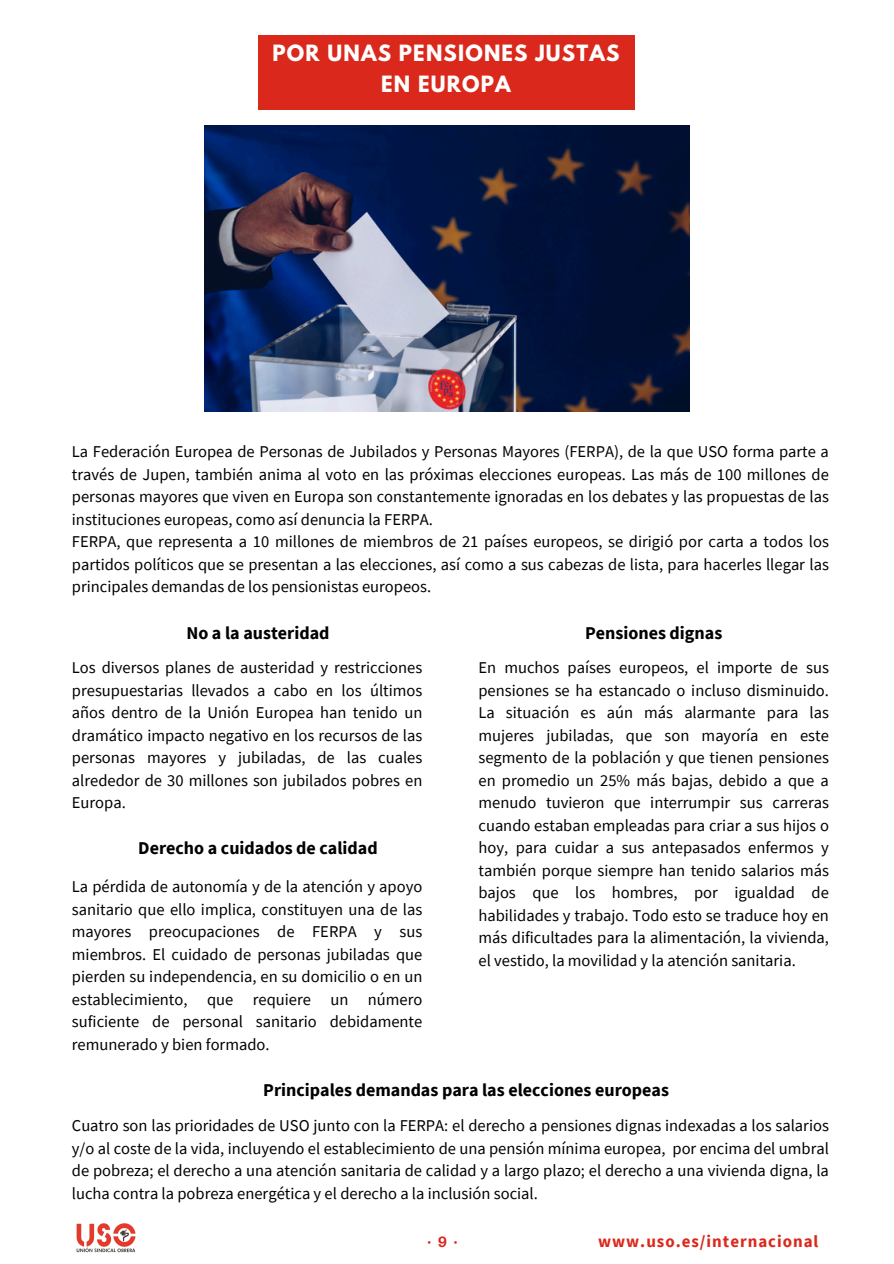
<style>
.page{position:relative;width:894px;height:1264px;background:#fff}
.page>*{position:absolute;margin:0;border:0;box-sizing:border-box;transform-origin:0 0}
.t1{font:700 19.8px/31.5px "League Spartan";letter-spacing:.06em;color:#fff;text-align:center}
.t2{font:700 18px "Source Sans Pro";color:#000}
.t3{font:700 16.8px "Source Sans Pro";letter-spacing:.06em;color:#da291c}
.t4{font:16.5px/22.5px "Source Sans Pro";color:#000;text-align:justify}
.t5{font:700 15px "Aileron";color:#da291c}
</style>
<div class="page">
<div style="left:258px;top:35px;width:376px;height:74px;background:#da291c"></div>
<img style="left:205px;top:126px;width:483px;height:285px">
<img style="left:76px;top:1223px;width:60px;height:30px">
<h1 class="t1" style="left:272px;top:39px;width:348px">POR UNAS PENSIONES JUSTAS<br>EN EUROPA</h1>
<h4 class="t4" style="left:72px;top:440px;width:758px;text-align:left">La Federación Europea de Personas de Jubilados y Personas Mayores (FERPA), de la que USO forma parte a través de Jupen, también anima al voto en las próximas elecciones europeas. Las más de 100 millones de personas mayores que viven en Europa son constantemente ignoradas en los debates y las propuestas de las instituciones europeas, como así denuncia la FERPA.<br>FERPA, que representa a 10 millones de miembros de 21 países europeos, se dirigió por carta a todos los partidos políticos que se presentan a las elecciones, así como a sus cabezas de lista, para hacerles llegar las principales demandas de los pensionistas europeos.</h4>
<h2 class="t2" style="left:186px;top:621px;width:145px">No a la austeridad</h2>
<h2 class="t4" style="left:72px;top:656px;width:352px">Los diversos planes de austeridad y restricciones presupuestarias llevados a cabo en los últimos años dentro de la Unión Europea han tenido un dramático impacto negativo en los recursos de las personas mayores y jubiladas, de las cuales alrededor de 30 millones son jubilados pobres en Europa.</h2>
<h4 class="t2" style="left:585px;top:621px;width:139px">Pensiones dignas</h4>
<h2 class="t4" style="left:478px;top:656px;width:352px">En muchos países europeos, el importe de sus pensiones se ha estancado o incluso disminuido.<br>La situación es aún más alarmante para las mujeres jubiladas, que son mayoría en este segmento de la población y que tienen pensiones en promedio un 25% más bajas, debido a que a menudo tuvieron que interrumpir sus carreras cuando estaban empleadas para criar a sus hijos o hoy, para cuidar a sus antepasados enfermos y también porque siempre han tenido salarios más bajos que los hombres, por igualdad de habilidades y trabajo. Todo esto se traduce hoy en más dificultades para la alimentación, la vivienda, el vestido, la movilidad y la atención sanitaria.</h2>
<h4 class="t2" style="left:138px;top:836px;width:241px">Derecho a cuidados de calidad</h4>
<h4 class="t4" style="left:72px;top:875px;width:352px">La pérdida de autonomía y de la atención y apoyo sanitario que ello implica, constituyen una de las mayores preocupaciones de FERPA y sus miembros. El cuidado de personas jubiladas que pierden su independencia, en su domicilio o en un establecimiento, que requiere un número suficiente de personal sanitario debidamente remunerado y bien formado.</h4>
<h2 class="t2" style="left:263px;top:1078px;width:407px">Principales demandas para las elecciones europeas</h2>
<h4 class="t4" style="left:72px;top:1113px;width:758px">Cuatro son las prioridades de USO junto con la FERPA: el derecho a pensiones dignas indexadas a los salarios y/o al coste de la vida, incluyendo el establecimiento de una pensión mínima europea, por encima del umbral de pobreza; el derecho a una atención sanitaria de calidad y a largo plazo; el derecho a una vivienda digna, la lucha contra la pobreza energética y el derecho a la inclusión social.</h4>
<h3 class="t5" style="left:427px;top:1232px;width:31px">·9·</h3>
<p class="t3" style="left:598px;top:1230px;width:222px">www.uso.es/internacional</p>
</div>
